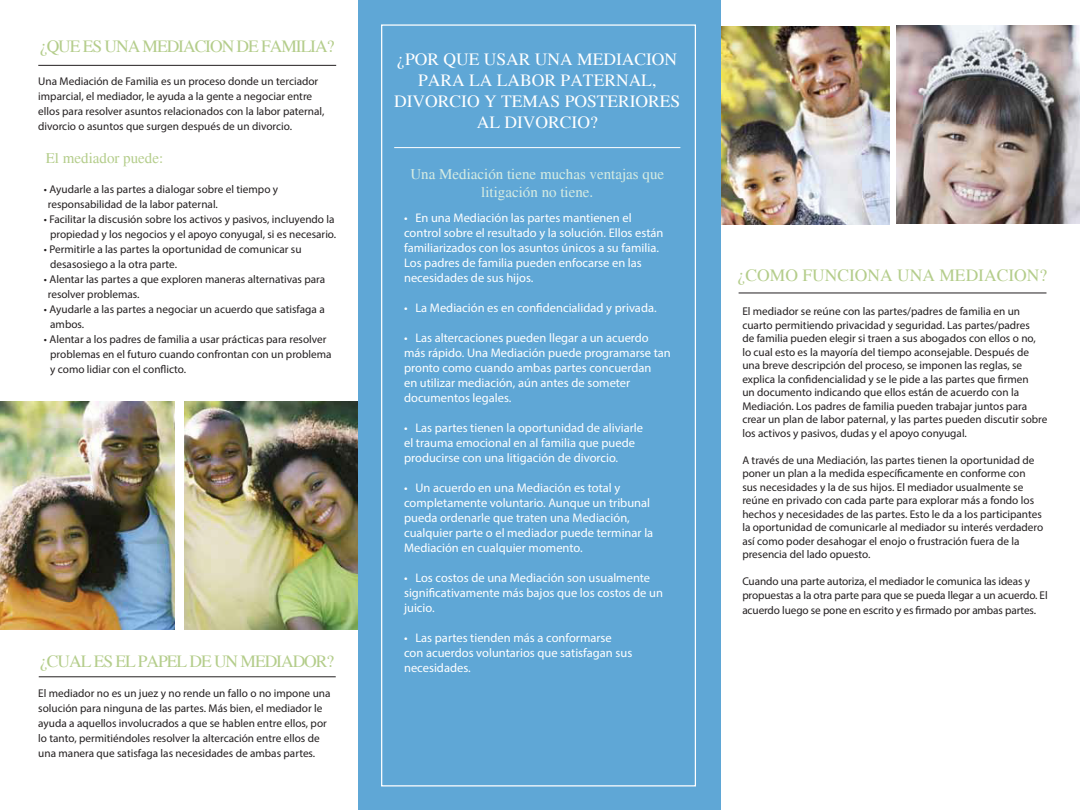
<style>
.page{position:relative;width:1080px;height:810px;background:#fff}
.page>*{position:absolute;margin:0;border:0;box-sizing:border-box;transform-origin:0 0}
.t1{font:17.5px/21px "Times";color:#fff;text-align:center}
.t2{font:17.5px "Times";letter-spacing:-.06em;color:#b4cd8b}
.t3{font:17.5px "Times";color:#b4cd8b}
.t4{font:15px/18px "Times";color:#d6ece2;text-align:center}
.t5{font:15px "Times";color:#b4cd8b}
.t6{font:12.5px/15px "Myriad Pro";color:#fff}
.t7{font:11.25px/13.5px "Myriad Pro";color:#231f20}
</style>
<div class="page">
<img style="left:721px;top:26px;width:169px;height:199px">
<img style="left:184px;top:401px;width:175px;height:228px">
<img style="left:0;top:401px;width:175px;height:228px">
<div style="left:359px;top:0;width:362px;height:810px;background:#5fa7d6"></div>
<img style="left:896px;top:25px;width:184px;height:199px">
<hr style="left:38px;top:65px;width:298px;height:1px;background:#231f20">
<hr style="left:739px;top:292px;width:307px;height:1px;background:#231f20">
<hr style="left:394px;top:147px;width:286px;height:1px;background:#fff">
<hr style="left:39px;top:676px;width:297px;height:1px;background:#231f20">
<p class="t2" style="left:40px;top:36px;width:296px">¿QUE ES UNA MEDIACION DE FAMILIA?</p>
<p class="t7" style="left:38px;top:74px;width:288px;line-height:15px">Una Mediación de Familia es un proceso donde un terciador imparcial, el mediador, le ayuda a la gente a negociar entre ellos para resolver asuntos relacionados con la labor paternal, divorcio o asuntos que surgen después de un divorcio.</p>
<p class="t5" style="left:46px;top:150px;width:119px">El mediador puede:</p>
<p class="t7" style="left:48px;top:182px;width:232px;line-height:15px;text-indent:-4px">• Ayudarle a las partes a dialogar sobre el tiempo y responsabilidad de la labor paternal.</p>
<p class="t7" style="left:44px;top:212px;width:294px;line-height:15px;text-align:center">• Facilitar la discusión sobre los activos y pasivos, incluyendo la propiedad y los negocios y el apoyo conyugal, si es necesario.</p>
<p class="t7" style="left:50px;top:242px;width:253px;line-height:15px;text-indent:-6px">• Permitirle a las partes la oportunidad de comunicar su desasosiego a la otra parte.</p>
<p class="t7" style="left:48px;top:272px;width:279px;line-height:15px;text-indent:-4px">• Alentar las partes a que exploren maneras alternativas para resolver problemas.</p>
<p class="t7" style="left:50px;top:302px;width:276px;line-height:15px;text-indent:-6px">• Ayudarle a las partes a negociar un acuerdo que satisfaga a ambos.</p>
<p class="t7" style="left:50px;top:332px;width:283px;line-height:15px;text-indent:-6px">• Alentar a los padres de familia a usar prácticas para resolver problemas en el futuro cuando confrontan con un problema y como lidiar con el conflicto.</p>
<p class="t2" style="left:40px;top:651px;width:295px">¿CUAL ES EL PAPEL DE UN MEDIADOR?</p>
<p class="t7" style="left:38px;top:686px;width:294px;line-height:15px">El mediador no es un juez y no rende un fallo o no impone una solución para ninguna de las partes. Más bien, el mediador le ayuda a aquellos involucrados a que se hablen entre ellos, por lo tanto, permitiéndoles resolver la altercación entre ellos de una manera que satisfaga las necesidades de ambas partes.</p>
<p class="t1" style="left:394px;top:49px;width:288px">¿POR QUE USAR UNA MEDIACION<br>PARA LA LABOR PATERNAL,<br>DIVORCIO Y TEMAS POSTERIORES<br>AL DIVORCIO?</p>
<p class="t4" style="left:410px;top:166px;width:255px">Una Mediación tiene muchas ventajas que litigación no tiene.</p>
<p class="t6" style="left:404px;top:210px;width:261px">• En una Mediación las partes mantienen el control sobre el resultado y la solución. Ellos están familiarizados con los asuntos únicos a su familia.<br>Los padres de familia pueden enfocarse en las necesidades de sus hijos.</p>
<p class="t6" style="left:404px;top:300px;width:254px">• La Mediación es en confidencialidad y privada.</p>
<p class="t6" style="left:404px;top:330px;width:268px">• Las altercaciones pueden llegar a un acuerdo más rápido. Una Mediación puede programarse tan pronto como cuando ambas partes concuerdan<br>en utilizar mediación, aún antes de someter documentos legales.</p>
<p class="t6" style="left:404px;top:420px;width:241px">• Las partes tienen la oportunidad de aliviarle el trauma emocional en al familia que puede producirse con una litigación de divorcio.</p>
<p class="t6" style="left:404px;top:480px;width:251px">• Un acuerdo en una Mediación es total y completamente voluntario. Aunque un tribunal pueda ordenarle que traten una Mediación, cualquier parte o el mediador puede terminar la Mediación en cualquier momento.</p>
<p class="t6" style="left:404px;top:570px;width:260px">• Los costos de una Mediación son usualmente significativamente más bajos que los costos de un juicio.</p>
<p class="t6" style="left:404px;top:630px;width:230px">• Las partes tienden más a conformarse con acuerdos voluntarios que satisfagan sus necesidades.</p>
<p class="t3" style="left:738px;top:266px;width:311px">¿COMO FUNCIONA UNA MEDIACION?</p>
<p class="t7" style="left:742px;top:305px;width:307px">El mediador se reúne con las partes/padres de familia en un cuarto permitiendo privacidad y seguridad. Las partes/padres<br>de familia pueden elegir si traen a sus abogados con ellos o no, lo cual esto es la mayoría del tiempo aconsejable. Después de una breve descripción del proceso, se imponen las reglas, se explica la confidencialidad y se le pide a las partes que firmen<br>un documento indicando que ellos están de acuerdo con la Mediación. Los padres de familia pueden trabajar juntos para crear un plan de labor paternal, y las partes pueden discutir sobre los activos y pasivos, dudas y el apoyo conyugal.</p>
<p class="t7" style="left:742px;top:453px;width:302px">A través de una Mediación, las partes tienen la oportunidad de poner un plan a la medida específicamente en conforme con sus necesidades y la de sus hijos. El mediador usualmente se reúne en privado con cada parte para explorar más a fondo los hechos y necesidades de las partes. Esto le da a los participantes la oportunidad de comunicarle al mediador su interés verdadero así como poder desahogar el enojo o frustración fuera de la presencia del lado opuesto.</p>
<p class="t7" style="left:742px;top:575px;width:307px">Cuando una parte autoriza, el mediador le comunica las ideas y propuestas a la otra parte para que se pueda llegar a un acuerdo. El</p>
<p class="t7" style="left:742px;top:603px;width:295px">acuerdo luego se pone en escrito y es firmado por ambas partes.</p>
</div>
